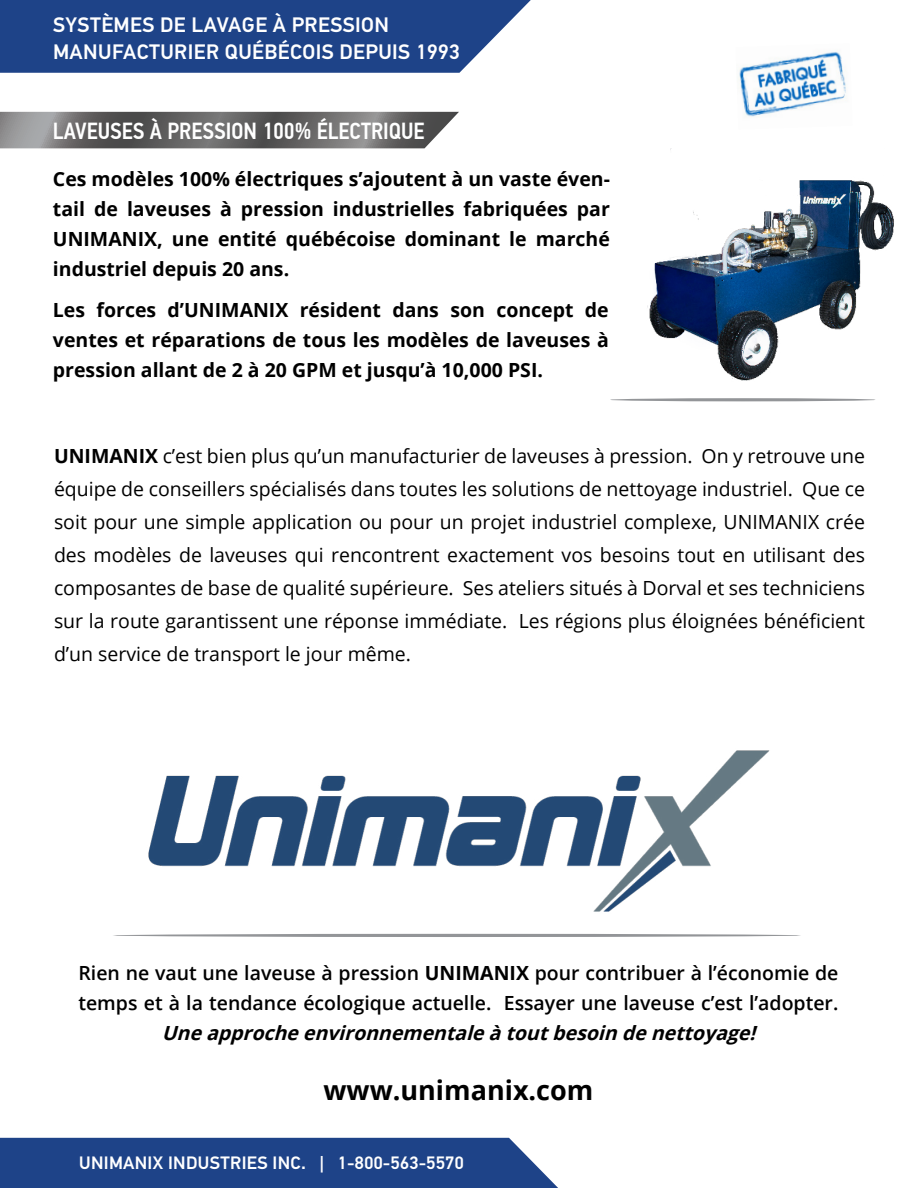
<style>
.page{position:relative;width:918px;height:1188px;background:#fff}
.page>*{position:absolute;margin:0;border:0;box-sizing:border-box;transform-origin:0 0}
.t1{font:700 27px "Open Sans";color:#000}
.t2{font:500 23.25px "PF Din Text Cond Pro";color:#fff}
.t3{font:500 21px/27px "PF Din Text Universal";letter-spacing:.02em;color:#fff}
.t4{font:19.5px/33px "Open Sans";color:#000;text-align:justify}
.t5{font:700 19.5px/30px "Open Sans";color:#000;text-align:justify}
.t6{font:600 19.5px/30px "Open Sans";color:#000}
.t7{font:italic 700 19.5px "Open Sans";color:#000}
.t8{font:500 18px "PF Din Text Universal";letter-spacing:.02em;color:#fff}
.s1{font-weight:700}
</style>
<div class="page">
<div style="left:0;top:1138px;width:558px;height:50px;background:#1e4388"></div>
<svg style="left:0;top:0;width:531px;height:73px;background:#2c4e8f"></svg>
<hr style="left:610px;top:398px;width:266px;height:3px;background:#939598;border-radius:50%">
<svg style="left:0;top:112px;width:459px;height:36px;background:#706f70"></svg>
<img style="left:148px;top:750px;width:622px;height:184px">
<hr style="left:112px;top:934px;width:689px;height:3px;background:#939598;border-radius:50%">
<img style="left:647px;top:148px;width:247px;height:233px">
<img style="left:738px;top:52px;width:108px;height:65px">
<p class="t3" style="left:53px;top:13px;width:408px">SYSTÈMES DE LAVAGE À PRESSION<br>MANUFACTURIER QUÉBÉCOIS DEPUIS 1993</p>
<p class="t2" style="left:53px;top:117px;width:373px">LAVEUSES À PRESSION 100% ÉLECTRIQUE</p>
<p class="t5" style="left:53px;top:164px;width:559px">Ces modèles 100% électriques s’ajoutent à un vaste éven&shy;tail de laveuses à pression industrielles fabriquées par UNIMANIX, une entité québécoise dominant le marché industriel depuis 20 ans.</p>
<p class="t5" style="left:53px;top:295px;width:557px">Les forces d’UNIMANIX résident dans son concept de ventes et réparations de tous les modèles de laveuses à pression allant de 2 à 20 GPM et jusqu’à 10,000 PSI.</p>
<p class="t4" style="left:54px;top:439px;width:813px"><span class="s1">UNIMANIX</span> c’est bien plus qu’un manufacturier de laveuses à pression. On y retrouve une équipe de conseillers spécialisés dans toutes les solutions de nettoyage industriel. Que ce soit pour une simple application ou pour un projet industriel complexe, UNIMANIX crée des modèles de laveuses qui rencontrent exactement vos besoins tout en utilisant des composantes de base de qualité supérieure. Ses ateliers situés à Dorval et ses techniciens sur la route garantissent une réponse immédiate. Les régions plus éloignées bénéficient d’un service de transport le jour même.</p>
<p class="t6" style="left:78px;top:957px;width:762px">Rien ne vaut une laveuse à pression <span class="s1">UNIMANIX</span> pour contribuer à l’économie de temps et à la tendance écologique actuelle. Essayer une laveuse c’est l’adopter.</p>
<p class="t7" style="left:162px;top:1019px;width:602px">Uneapprocheenvironnementaleàtoutbesoindenettoyage!</p>
<h1 class="t1" style="left:323px;top:1071px;width:271px">www.unimanix.com</h1>
<p class="t8" style="left:79px;top:1152px;width:386px">UNIMANIX INDUSTRIES INC. | 1-800-563-5570</p>
</div>
